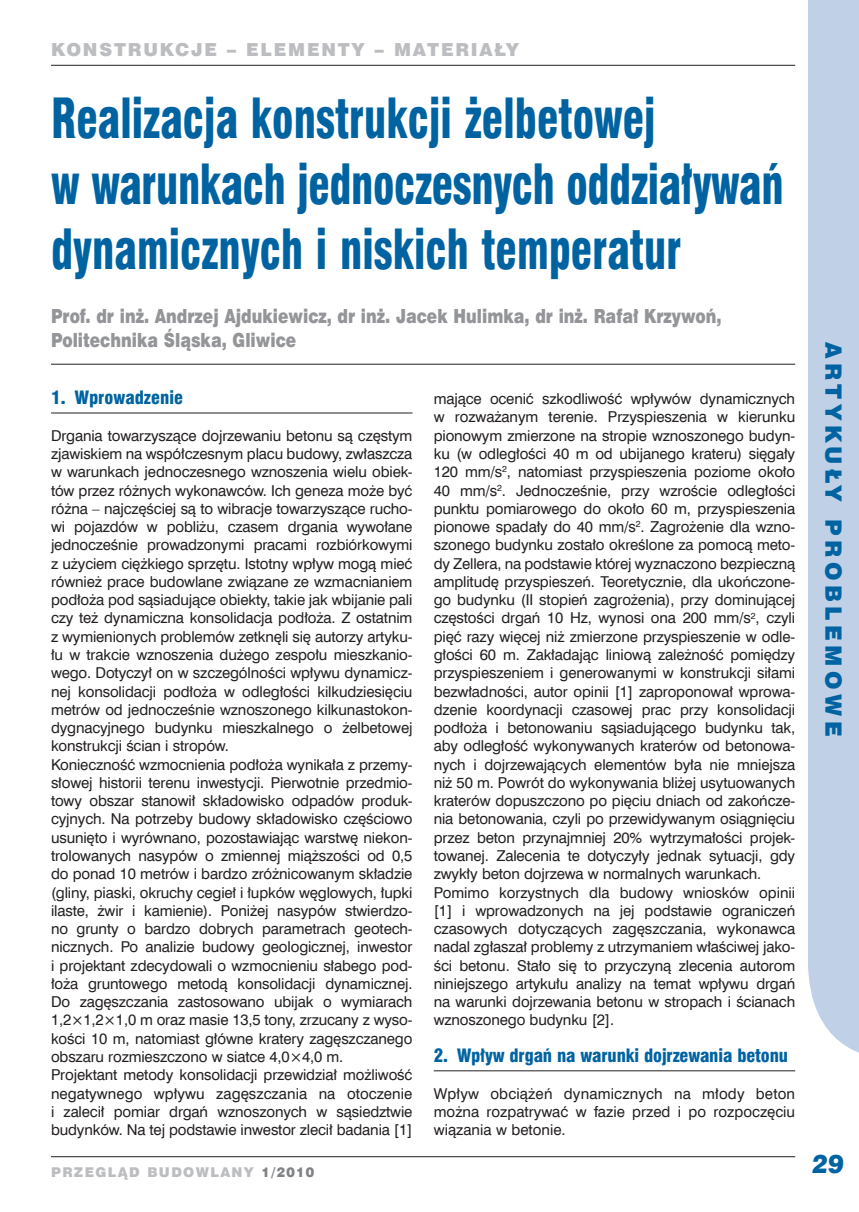
<style>
.page{position:relative;width:859px;height:1212px;background:#fff}
.page>*{position:absolute;margin:0;border:0;box-sizing:border-box;transform-origin:0 0}
.t1{font:54px/65.1px "Swis 721 Blk Cn EU";color:#0063a1;scale:.8 1}
.t2{font:italic 25.5px "Swis 721 Blk EU";color:#0063a1;scale:.95 1}
.t3{font:22.5px "Swis 721 Blk EU";color:#0063a1}
.t4{font:19.5px/23.5px "Swis 721 Blk EU";color:#939598;scale:.8 1}
.t5{font:18px "Swis 721 Blk Cn EU";letter-spacing:-.01em;color:#0063a1}
.t6{font:18px "Swis 721 Blk EU";letter-spacing:.1em;color:#bcbdc0}
.t7{font:15px/18.3px "Swis 721 EU Normal";letter-spacing:-.01em;color:#231f20}
.t8{font:13.5px "Swis 721 Blk EU";letter-spacing:.1em;color:#bcbdc0}
.s1{color:#808285}
</style>
<div class="page">
<hr style="left:51px;top:1156px;width:744px;height:1px;background:#231f20">
<hr style="left:51px;top:65px;width:744px;height:1px;background:#231f20">
<div style="left:808px;top:0;width:51px;height:1053px;background:#c0d1e7"></div>
<hr style="left:51px;top:413px;width:361px;height:1px;background:#231f20">
<hr style="left:434px;top:1070px;width:361px;height:1px;background:#231f20">
<hr style="left:51px;top:364px;width:744px;height:1px;background:#231f20">
<p class="t6" style="left:51px;top:38px;width:469px">konstrukcje – elementy – materiały</p>
<h1 class="t1" style="left:51px;top:89px;width:917px">Realizacja konstrukcji żelbetowej<br>w warunkach jednoczesnych oddziaływań dynamicznych i niskich temperatur</h1>
<h3 class="t4" style="left:51px;top:306px;width:840px">Prof. dr inż. Andrzej Ajdukiewicz, dr inż. Jacek Hulimka, dr inż. Rafał Krzywoń,<br>Politechnika Śląska, Gliwice</h3>
<p class="t5" style="left:51px;top:386px;width:134px">1. Wprowadzenie</p>
<p class="t7" style="left:51px;top:427px;width:363px">Drgania towarzyszące dojrzewaniu betonu są częstym zjawiskiem na współczesnym placu budowy, zwłaszcza w warunkach jednoczesnego wznoszenia wielu obiek&shy;tów przez różnych wykonawców. Ich geneza może być różna – najczęściej są to wibracje towarzyszące rucho&shy;wi pojazdów w pobliżu, czasem drgania wywołane jednocześnie prowadzonymi pracami rozbiórkowymi z użyciem ciężkiego sprzętu. Istotny wpływ mogą mieć również prace budowlane związane ze wzmacnianiem podłoża pod sąsiadujące obiekty, takie jak wbijanie pali czy też dynamiczna konsolidacja podłoża. Z ostatnim z wymienionych problemów zetknęli się autorzy artyku&shy;łu w trakcie wznoszenia dużego zespołu mieszkanio&shy;wego. Dotyczył on w szczególności wpływu dynamicz&shy;nej konsolidacji podłoża w odległości kilkudziesięciu metrów od jednocześnie wznoszonego kilkunastokon&shy;dygnacyjnego budynku mieszkalnego o żelbetowej konstrukcji ścian i stropów.<br>Konieczność wzmocnienia podłoża wynikała z przemy&shy;słowej historii terenu inwestycji. Pierwotnie przedmio&shy;towy obszar stanowił składowisko odpadów produk&shy;cyjnych. Na potrzeby budowy składowisko częściowo usunięto i wyrównano, pozostawiając warstwę niekon&shy;trolowanych nasypów o zmiennej miąższości od 0,5 do ponad 10 metrów i bardzo zróżnicowanym składzie (gliny, piaski, okruchy cegieł i łupków węglowych, łupki ilaste, żwir i kamienie). Poniżej nasypów stwierdzo&shy;no grunty o bardzo dobrych parametrach geotech&shy;nicznych. Po analizie budowy geologicznej, inwestor i projektant zdecydowali o wzmocnieniu słabego pod&shy;łoża gruntowego metodą konsolidacji dynamicznej.<br>Do zagęszczania zastosowano ubijak o wymiarach 1,2×1,2×1,0 m oraz masie 13,5 tony, zrzucany z wyso&shy;kości 10 m, natomiast główne kratery zagęszczanego obszaru rozmieszczono w siatce 4,0×4,0 m.<br>Projektant metody konsolidacji przewidział możliwość negatywnego wpływu zagęszczania na otoczenie i zalecił pomiar drgań wznoszonych w sąsiedztwie budynków. Na tej podstawie inwestor zlecił badania [1]</p>
<p class="t8" style="left:51px;top:1163px;width:265px">PRzeglĄd budowlany <span class="s1">1/2010</span></p>
<p class="t7" style="left:434px;top:390px;width:363px">mające ocenić szkodliwość wpływów dynamicznych w rozważanym terenie. Przyspieszenia w kierunku pionowym zmierzone na stropie wznoszonego budyn&shy;ku (w odległości 40 m od ubijanego krateru) sięgały 120 mm/s<sup>2</sup>, natomiast przyspieszenia poziome około 40 mm/s<sup>2</sup>. Jednocześnie, przy wzroście odległości punktu pomiarowego do około 60 m, przyspieszenia pionowe spadały do 40 mm/s<sup>2</sup>. Zagrożenie dla wzno&shy;szonego budynku zostało określone za pomocą meto&shy;dy Zellera, na podstawie której wyznaczono bezpieczną amplitudę przyspieszeń. Teoretycznie, dla ukończone&shy;go budynku (II stopień zagrożenia), przy dominującej częstości drgań 10 Hz, wynosi ona 200 mm/s<sup>2</sup>, czyli pięć razy więcej niż zmierzone przyspieszenie w odle&shy;głości 60 m. Zakładając liniową zależność pomiędzy przyspieszeniem i generowanymi w konstrukcji siłami bezwładności, autor opinii [1] zaproponował wprowa&shy;dzenie koordynacji czasowej prac przy konsolidacji podłoża i betonowaniu sąsiadującego budynku tak, aby odległość wykonywanych kraterów od betonowa&shy;nych i dojrzewających elementów była nie mniejsza niż 50 m. Powrót do wykonywania bliżej usytuowanych kraterów dopuszczono po pięciu dniach od zakończe&shy;nia betonowania, czyli po przewidywanym osiągnięciu przez beton przynajmniej 20% wytrzymałości projek&shy;towanej. Zalecenia te dotyczyły jednak sytuacji, gdy zwykły beton dojrzewa w normalnych warunkach.<br>Pomimo korzystnych dla budowy wniosków opinii [1] i wprowadzonych na jej podstawie ograniczeń czasowych dotyczących zagęszczania, wykonawca nadal zgłaszał problemy z utrzymaniem właściwej jako&shy;ści betonu. Stało się to przyczyną zlecenia autorom niniejszego artykułu analizy na temat wpływu drgań na warunki dojrzewania betonu w stropach i ścianach wznoszonego budynku [2].</p>
<p class="t5" style="left:434px;top:1044px;width:356px">2. Wpływ drgań na warunki dojrzewania betonu</p>
<p class="t7" style="left:434px;top:1084px;width:363px;text-align:justify">Wpływ obciążeń dynamicznych na młody beton można rozpatrywać w fazie przed i po rozpoczęciu wiązania w betonie.</p>
<h3 class="t3" style="left:848px;top:342px;width:395px;rotate:90deg">ARTYKUŁY PROBLEMOWE</h3>
<h2 class="t2" style="left:812px;top:1147px;width:35px">29</h2>
</div>
